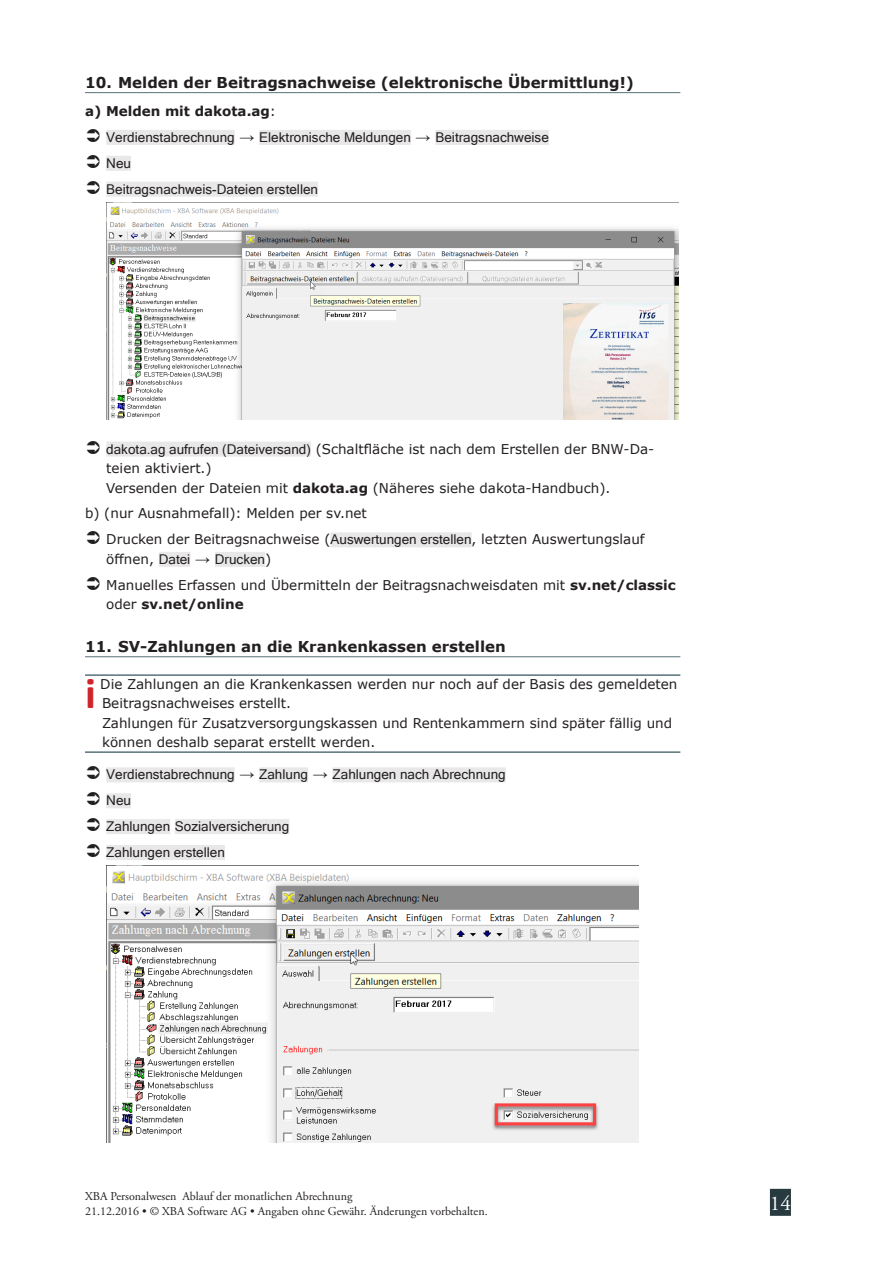
<style>
.page{position:relative;width:893px;height:1263px;background:#fff}
.page>*{position:absolute;margin:0;border:0;box-sizing:border-box;transform-origin:0 0}
.t1{font:700 44.25px "Calibri";color:#d1232a}
.t2{font:21px "Adobe Garamond Pro";color:#fff}
.t3{font:700 15px "Verdana";color:#231f20}
.t4{font:13.5px/19.5px "Verdana";color:#231f20}
.t5{font:13.5px/26px "Microsoft Sans Serif";color:#231f20}
.t6{font:700 13.5px "Verdana";color:#231f20}
.t7{font:12px/14.4px "Adobe Garamond Pro";color:#231f20}
.s1{font-weight:400}
.s2{font-size:15px}
.s3{font-family:"Microsoft Sans Serif"}
.s4{font-weight:700}
.s5{font-family:"Verdana"}
</style>
<div class="page">
<div style="left:770px;top:1189px;width:21px;height:27px;background:#273a3f"></div>
<hr style="left:85px;top:92px;width:595px;height:1px;background:#587178">
<div style="left:106px;top:130px;width:129px;height:15px;background:#e9e8e9"></div>
<div style="left:259px;top:130px;width:152px;height:15px;background:#e9e8e9"></div>
<div style="left:435px;top:130px;width:114px;height:15px;background:#e9e8e9"></div>
<div style="left:106px;top:156px;width:25px;height:15px;background:#e9e8e9"></div>
<div style="left:106px;top:182px;width:212px;height:15px;background:#e9e8e9"></div>
<div style="left:106px;top:442px;width:205px;height:15px;background:#e9e8e9"></div>
<div style="left:330px;top:532px;width:142px;height:15px;background:#e9e8e9"></div>
<div style="left:159px;top:552px;width:31px;height:15px;background:#e9e8e9"></div>
<div style="left:215px;top:552px;width:50px;height:15px;background:#e9e8e9"></div>
<hr style="left:85px;top:656px;width:595px;height:1px;background:#587178">
<hr style="left:85px;top:674px;width:595px;height:2px;background:#587178">
<hr style="left:85px;top:751px;width:595px;height:2px;background:#587178">
<div style="left:106px;top:767px;width:129px;height:15px;background:#e9e8e9"></div>
<div style="left:259px;top:767px;width:49px;height:15px;background:#e9e8e9"></div>
<div style="left:333px;top:767px;width:173px;height:15px;background:#e9e8e9"></div>
<div style="left:106px;top:793px;width:25px;height:15px;background:#e9e8e9"></div>
<div style="left:106px;top:819px;width:64px;height:15px;background:#e9e8e9"></div>
<div style="left:175px;top:819px;width:114px;height:15px;background:#e9e8e9"></div>
<div style="left:106px;top:845px;width:119px;height:15px;background:#e9e8e9"></div>
<img style="left:106px;top:202px;width:572px;height:218px">
<img style="left:106px;top:865px;width:532px;height:278px">
<p class="t3" style="left:85px;top:72px;width:550px">10. Melden der Beitragsnachweise (elektronische Übermittlung!)</p>
<p class="t6" style="left:85px;top:102px;width:193px">a) Melden mit dakota.ag<span class="s1">:</span></p>
<p class="t5" style="left:106px;top:124px;width:444px">Verdienstabrechnung <span class="s2">→</span> Elektronische Meldungen <span class="s2">→</span> Beitragsnachweise<br>Neu<br>Beitragsnachweis-Dateien erstellen</p>
<p class="t4" style="left:106px;top:439px;width:550px"><span class="s3">dakota.ag aufrufen (Dateiversand)</span> (Schaltfläche ist nach dem Erstellen der BNW-Da&shy;teien aktiviert.)<br>Versenden der Dateien mit <span class="s4">dakota.ag</span> (Näheres siehe dakota-Handbuch).</p>
<p class="t4" style="left:106px;top:500px;width:540px;line-height:26px;text-indent:-21px">b) (nur Ausnahmefall): Melden per sv.net<br>Drucken der Beitragsnachweise (<span class="s3">Auswertungen erstellen</span>, letzten Auswertungslauf</p>
<p class="t5" style="left:106px;top:546px;width:166px"><span class="s5">öffnen,</span> Datei <span class="s2">→</span> Drucken<span class="s5">)</span></p>
<p class="t4" style="left:106px;top:575px;width:571px">Manuelles Erfassen und Übermitteln der Beitragsnachweisdaten mit <span class="s4">sv.net/classic </span>oder <span class="s4">sv.net/online</span></p>
<p class="t3" style="left:85px;top:636px;width:422px">11. SV-Zahlungen an die Krankenkassen erstellen</p>
<h1 class="t1" style="left:85px;top:662px;width:12px">i</h1>
<p class="t4" style="left:100px;top:674px;width:579px">Die Zahlungen an die Krankenkassen werden nur noch auf der Basis des gemeldeten Beitragsnachweises erstellt.<br>Zahlungen für Zusatzversorgungskassen und Rentenkammern sind später fällig und können deshalb separat erstellt werden.</p>
<p class="t5" style="left:106px;top:761px;width:401px">Verdienstabrechnung <span class="s2">→</span> Zahlung <span class="s2">→</span> Zahlungen nach Abrechnung<br>Neu<br>Zahlungen Sozialversicherung<br>Zahlungen erstellen</p>
<p class="t7" style="left:85px;top:1190px;width:404px">XBA Personalwesen Ablauf der monatlichen Abrechnung<br>21.12.2016 • © XBA Software AG • Angaben ohne Gewähr. Änderungen vorbehalten.</p>
<h2 class="t2" style="left:770px;top:1190px;width:22px">14</h2>
</div>
